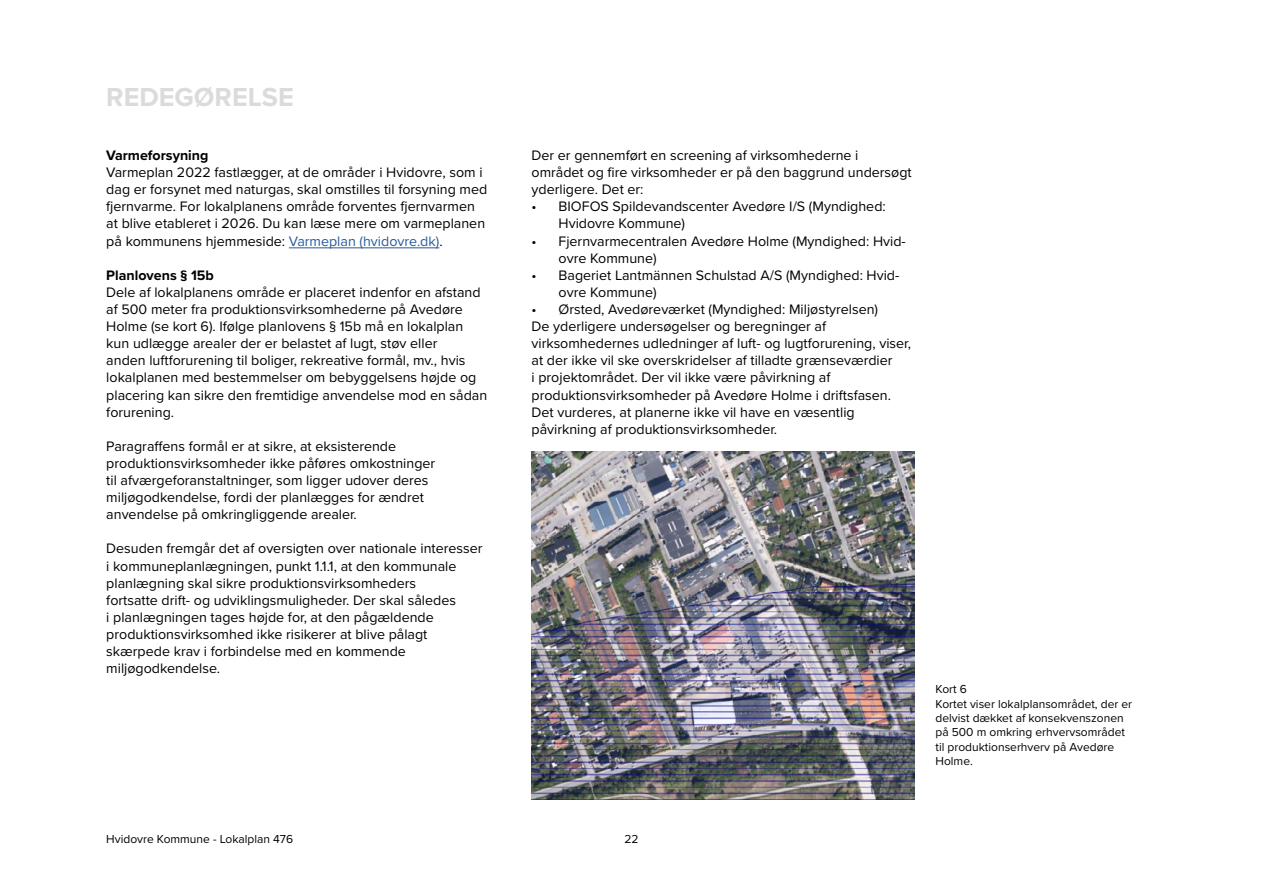
<style>
.page{position:relative;width:1263px;height:893px;background:#fff}
.page>*{position:absolute;margin:0;border:0;box-sizing:border-box;transform-origin:0 0}
.t1{font:700 27px "Proxima Nova";color:#dbdbdb}
.P_Brødtekst{font:14.25px/17.1px "Proxima Nova";color:#000}
.H4_underoverskrift_2{font:700 14.25px "Proxima Nova";color:#000}
.Artifact_Billedtekst_sort{font:12px/14.4px "Proxima Nova";color:#000}
.t2{font:12px "Proxima Nova";color:#020203}
.s1{color:#275b9b}
</style>
<div class="page">
<hr style="left:289px;top:247px;width:150px;height:1px;background:#275b9b">
<img style="left:531px;top:452px;width:383px;height:347px">
<h1 class="t1" style="left:106px;top:77px;width:189px">REDEGØRELSE</h1>
<h4 class="H4_underoverskrift_2" style="left:106px;top:145px;width:104px">Varmeforsyning</h4>
<p class="P_Brødtekst" style="left:106px;top:163px;width:383px">Varmeplan 2022 fastlægger, at de områder i Hvidovre, som i dag er forsynet med naturgas, skal omstilles til forsyning med fjernvarme. For lokalplanens område forventes fjernvarmen at blive etableret i 2026. Du kan læse mere om varmeplanen på kommunens hjemmeside: <span class="s1">Varmeplan (hvidovre.dk)</span>.</p>
<h4 class="H4_underoverskrift_2" style="left:106px;top:264px;width:109px">Planlovens § 15b</h4>
<p class="P_Brødtekst" style="left:106px;top:283px;width:382px">Dele af lokalplanens område er placeret indenfor en afstand af 500 meter fra produktionsvirksomhederne på Avedøre Holme (se kort 6). Ifølge planlovens § 15b må en lokalplan kun udlægge arealer der er belastet af lugt, støv eller<br>anden luftforurening til boliger, rekreative formål, mv., hvis lokalplanen med bestemmelser om bebyggelsens højde og placering kan sikre den fremtidige anvendelse mod en sådan forurening.</p>
<p class="P_Brødtekst" style="left:106px;top:437px;width:330px">Paragraffens formål er at sikre, at eksisterende produktionsvirksomheder ikke påføres omkostninger til afværgeforanstaltninger, som ligger udover deres miljøgodkendelse, fordi der planlægges for ændret anvendelse på omkringliggende arealer.</p>
<p class="P_Brødtekst" style="left:106px;top:539px;width:378px">Desuden fremgår det af oversigten over nationale interesser i kommuneplanlægningen, punkt 1.1.1, at den kommunale planlægning skal sikre produktionsvirksomheders<br>fortsatte drift- og udviklingsmuligheder. Der skal således<br>i planlægningen tages højde for, at den pågældende produktionsvirksomhed ikke risikerer at blive pålagt skærpede krav i forbindelse med en kommende miljøgodkendelse.</p>
<p class="P_Brødtekst" style="left:531px;top:146px;width:382px">Der er gennemført en screening af virksomhederne i området og fire virksomheder er på den baggrund undersøgt yderligere. Det er:</p>
<p class="P_Brødtekst" style="left:558px;top:197px;width:329px;text-indent:-27px">• BIOFOS Spildevandscenter Avedøre I/S (Myndighed:<br>Hvidovre Kommune)</p>
<p class="P_Brødtekst" style="left:558px;top:232px;width:349px;text-indent:-27px">• Fjernvarmecentralen Avedøre Holme (Myndighed: Hvid&shy;ovre Kommune)</p>
<p class="P_Brødtekst" style="left:558px;top:266px;width:342px;text-indent:-27px">• Bageriet Lantmännen Schulstad A/S (Myndighed: Hvid&shy;ovre Kommune)</p>
<p class="P_Brødtekst" style="left:531px;top:300px;width:348px">• Ørsted, Avedøreværket (Myndighed: Miljøstyrelsen)</p>
<p class="P_Brødtekst" style="left:531px;top:317px;width:381px">De yderligere undersøgelser og beregninger af virksomhedernes udledninger af luft- og lugtforurening, viser, at der ikke vil ske overskridelser af tilladte grænseværdier<br>i projektområdet. Der vil ikke være påvirkning af produktionsvirksomheder på Avedøre Holme i driftsfasen.<br>Det vurderes, at planerne ikke vil have en væsentlig påvirkning af produktionsvirksomheder.</p>
<p class="Artifact_Billedtekst_sort" style="left:935px;top:681px;width:33px">Kort 6</p>
<p class="Artifact_Billedtekst_sort" style="left:935px;top:696px;width:198px">Kortet viser lokalplansområdet, der er delvist dækket af konsekvenszonen på 500 m omkring erhvervsområdet til produktionserhverv på Avedøre<br>Holme.</p>
<p class="Artifact_Billedtekst_sort" style="left:106px;top:831px;width:188px">Hvidovre Kommune - Lokalplan 476</p>
<p class="t2" style="left:624px;top:830px;width:16px">22</p>
</div>
